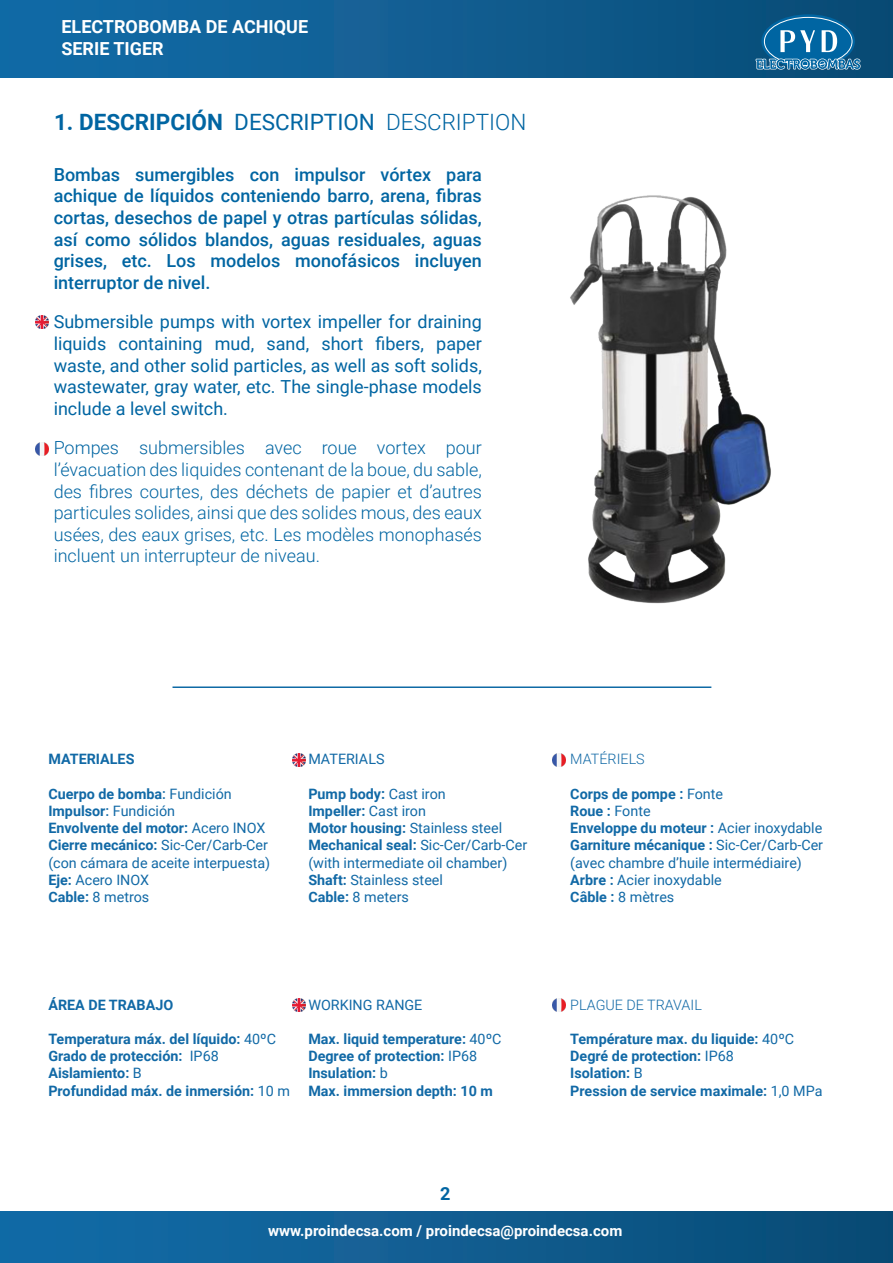
<style>
.page{position:relative;width:893px;height:1263px;background:#fff}
.page>*{position:absolute;margin:0;border:0;box-sizing:border-box;transform-origin:0 0}
.t1{font:700 22.5px "Roboto";color:#0065a2}
.t2{font:300 18px/21.6px "Roboto";color:#0065a2;text-align:justify}
.t3{font:500 18px/21.6px "Roboto";color:#0065a2;text-align:justify}
.t4{font:18px/21.6px "Roboto";color:#0065a2;text-align:justify}
.t5{font:700 18px/21.6px "Roboto";color:#fff}
.t6{font:700 18px "Roboto";color:#0065a2}
.t7{font:700 15px "Roboto";color:#fff}
.t8{font:14.4px/17.2px "Roboto";color:#1169a6}
.t9{font:700 14.4px "Roboto";color:#1169a6}
.t10{font:300 14.4px "Roboto";color:#1169a6}
.s1{font-weight:400}
.s2{font-weight:300}
.s3{font-weight:500}
.s4{font-weight:700}
</style>
<div class="page">
<div style="left:0;top:0;width:893px;height:77px;background:linear-gradient(to right,#146daa,#0a4b75)"></div>
<div style="left:0;top:1211px;width:893px;height:52px;background:linear-gradient(to right,#146daa,#0a4b75)"></div>
<svg style="left:761px;top:14px;width:94px;height:54px"></svg>
<svg style="left:755px;top:28px;width:106px;height:50px;background:#2e77a4"></svg>
<svg style="left:35px;top:442px;width:13px;height:13px"></svg>
<svg style="left:35px;top:316px;width:13px;height:13px"></svg>
<hr style="left:172px;top:686px;width:539px;height:2px;background:#0f6aa5">
<img style="left:552px;top:754px;width:14px;height:13px">
<img style="left:552px;top:999px;width:14px;height:13px">
<svg style="left:292px;top:754px;width:13px;height:13px"></svg>
<svg style="left:292px;top:999px;width:13px;height:13px"></svg>
<img style="left:570px;top:195px;width:201px;height:409px">
<p class="t5" style="left:61px;top:16px;width:248px">ELECTROBOMBA DE ACHIQUE<br>SERIE TIGER</p>
<p class="t1" style="left:54px;top:106px;width:474px">1. DESCRIPCIÓN <span class="s1">DESCRIPTION</span> <span class="s2">DESCRIPTION</span></p>
<p class="t3" style="left:54px;top:163px;width:430px">Bombas sumergibles con impulsor vórtex para achique de líquidos conteniendo barro, arena, fibras cortas, desechos de papel y otras partículas sólidas, así como sólidos blandos, aguas residuales, aguas grises, etc. Los modelos monofásicos incluyen interruptor de nivel.</p>
<p class="t4" style="left:54px;top:310px;width:430px">Submersible pumps with vortex impeller for draining liquids containing mud, sand, short fibers, paper waste, and other solid particles, as well as soft solids, wastewater, gray water, etc. The single-phase models include a level switch.</p>
<p class="t2" style="left:54px;top:436px;width:430px">Pompes submersibles avec roue vortex pour l’évacuation des liquides contenant de la boue, du sable, des fibres courtes, des déchets de papier et d’autres particules solides, ainsi que des solides mous, des eaux usées, des eaux grises, etc. Les modèles monophasés incluent un interrupteur de niveau.</p>
<p class="t9" style="left:48px;top:749px;width:88px">MATERIALES</p>
<p class="t9" style="left:48px;top:783px;width:185px">Cuerpo de bomba<span class="s3">:</span> <span class="s1">Fundición</span></p>
<p class="t8" style="left:48px;top:802px;width:128px"><span class="s4">Impulsor</span><span class="s3">:</span> Fundición</p>
<p class="t9" style="left:48px;top:818px;width:219px">Envolvente del motor: <span class="s1">Acero INOX</span></p>
<p class="t8" style="left:48px;top:836px;width:221px"><span class="s4">Cierre mecánico:</span> Sic-Cer/Carb-Cer</p>
<p class="t8" style="left:48px;top:853px;width:223px">(con cámara de aceite interpuesta)</p>
<p class="t8" style="left:48px;top:870px;width:102px"><span class="s4">Eje:</span> Acero INOX</p>
<p class="t8" style="left:48px;top:888px;width:102px"><span class="s4">Cable:</span> 8 metros</p>
<p class="t8" style="left:308px;top:750px;width:78px">MATERIALS</p>
<p class="t8" style="left:308px;top:784px;width:220px"><span class="s4">Pump body:</span> Cast iron<br><span class="s4">Impeller:</span> Cast iron<br><span class="s4">Motor housing:</span> Stainless steel<br><span class="s4">Mechanical seal:</span> Sic-Cer/Carb-Cer (with intermediate oil chamber)<br><span class="s4">Shaft:</span> Stainless steel<br><span class="s4">Cable:</span> 8 meters</p>
<p class="t9" style="left:48px;top:994px;width:126px">ÁREA DE TRABAJO</p>
<p class="t9" style="left:48px;top:1029px;width:229px">Temperatura máx. del líquido: <span class="s1">40ºC</span></p>
<p class="t9" style="left:48px;top:1046px;width:172px">Grado de protección: <span class="s1">IP68</span></p>
<p class="t9" style="left:48px;top:1063px;width:95px">Aislamiento: <span class="s1">B</span></p>
<p class="t9" style="left:48px;top:1080px;width:243px">Profundidad máx. de inmersión: <span class="s1">10 m</span></p>
<p class="t8" style="left:308px;top:995px;width:116px">WORKING RANGE</p>
<p class="t9" style="left:308px;top:1029px;width:195px">Max. liquid temperature: <span class="s1">40ºC</span></p>
<p class="t9" style="left:308px;top:1046px;width:170px">Degree of protection: <span class="s1">IP68</span></p>
<p class="t9" style="left:308px;top:1063px;width:81px">Insulation: <span class="s1">b</span></p>
<p class="t9" style="left:308px;top:1080px;width:186px">Max. immersion depth: 10 m</p>
<p class="t6" style="left:440px;top:1181px;width:12px">2</p>
<p class="t10" style="left:570px;top:749px;width:76px">MATÉRIELS</p>
<p class="t8" style="left:570px;top:784px;width:254px"><span class="s4">Corps de pompe :</span> Fonte<br><span class="s4">Roue :</span> Fonte<br><span class="s4">Enveloppe du moteur :</span> Acier inoxydable<br><span class="s4">Garniture mécanique :</span> Sic-Cer/Carb-Cer (avec chambre d’huile intermédiaire)<br><span class="s4">Arbre :</span> Acier inoxydable<br><span class="s4">Câble :</span> 8 mètres</p>
<p class="t10" style="left:570px;top:994px;width:133px">PLAGUE DE TRAVAIL</p>
<p class="t9" style="left:570px;top:1029px;width:225px">Température max. du liquide: <span class="s1">40ºC</span></p>
<p class="t9" style="left:570px;top:1046px;width:165px">Degré de protection: <span class="s1">IP68</span></p>
<p class="t9" style="left:570px;top:1063px;width:74px">Isolation: <span class="s1">B</span></p>
<p class="t9" style="left:570px;top:1080px;width:254px">Pression de service maximale: <span class="s1">1,0 MPa</span></p>
<p class="t7" style="left:268px;top:1220px;width:356px">www.proindecsa.com / proindecsa@proindecsa.com</p>
</div>
